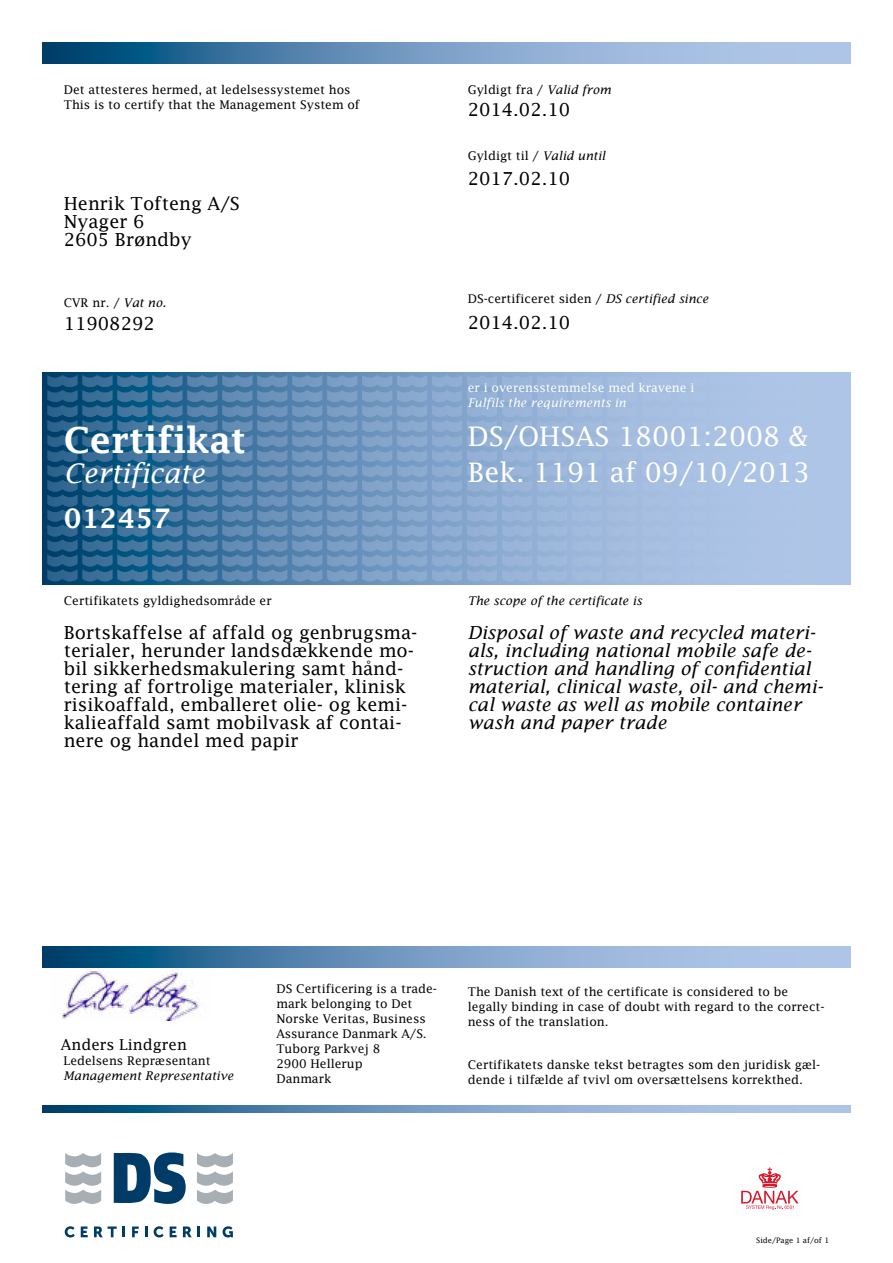
<style>
.page{position:relative;width:893px;height:1263px;background:#fff}
.page>*{position:absolute;margin:0;border:0;box-sizing:border-box;transform-origin:0 0}
.t1{font:600 36px "Lucida Fax";color:#fff}
.t2{font:27px/36px "Lucida Fax";color:#fff}
.t3{font:italic 27px "Lucida Fax";color:#fff}
.t4{font:600 27px "Lucida Fax";color:#fff}
.t5{font:18px/18px "Lucida Fax";color:#000}
.t6{font:italic 18px/18px "Lucida Fax";color:#000}
.t7{font:15px "Lucida Fax";color:#000}
.t8{font:12px/15px "Lucida Fax";color:#000}
.t9{font:italic 12px "Lucida Fax";color:#000}
.t10{font:12px "Lucida Fax";color:#fff}
.t11{font:italic 12px "Lucida Fax";color:#fff}
.t12{font:7.5px "Lucida Fax";color:#000}
.s1{font-style:italic}
</style>
<div class="page">
<svg style="left:114px;top:1152px;width:72px;height:52px"></svg>
<svg style="left:65px;top:1153px;width:36px;height:51px"></svg>
<svg style="left:197px;top:1153px;width:36px;height:51px"></svg>
<svg style="left:65px;top:1226px;width:10px;height:11px"></svg>
<svg style="left:81px;top:1226px;width:7px;height:11px"></svg>
<svg style="left:94px;top:1226px;width:31px;height:11px"></svg>
<svg style="left:132px;top:1226px;width:7px;height:11px"></svg>
<svg style="left:145px;top:1226px;width:2px;height:11px"></svg>
<svg style="left:154px;top:1226px;width:10px;height:11px"></svg>
<svg style="left:170px;top:1226px;width:7px;height:11px"></svg>
<svg style="left:183px;top:1226px;width:9px;height:11px"></svg>
<svg style="left:198px;top:1226px;width:2px;height:11px"></svg>
<svg style="left:207px;top:1226px;width:9px;height:11px"></svg>
<svg style="left:223px;top:1226px;width:10px;height:11px"></svg>
<svg style="left:741px;top:1167px;width:58px;height:43px"></svg>
<svg style="left:43px;top:372px;width:807px;height:213px;background:#779dc3"></svg>
<svg style="left:43px;top:43px;width:807px;height:21px;background:#6c95bd"></svg>
<svg style="left:187px;top:375px;width:660px;height:13px;background:#8cabd0"></svg>
<svg style="left:43px;top:946px;width:807px;height:21px;background:#6c95bd"></svg>
<svg style="left:43px;top:1106px;width:807px;height:7px;background:#6c95bd"></svg>
<img style="left:51px;top:967px;width:159px;height:53px">
<p class="t8" style="left:64px;top:82px;width:298px">Det attesteres hermed, at ledelsessystemet hos<br>This is to certify that the Management System of</p>
<h3 class="t5" style="left:64px;top:195px;width:178px">Henrik Tofteng A/S</h3>
<h3 class="t5" style="left:64px;top:212px;width:129px">Nyager 6<br>2605 Brøndby</h3>
<p class="t8" style="left:64px;top:295px;width:104px">CVR nr. / <span class="s1">Vat no.</span></p>
<h3 class="t5" style="left:64px;top:315px;width:93px">11908292</h3>
<h1 class="t1" style="left:64px;top:420px;width:184px">Certifikat</h1>
<h2 class="t3" style="left:64px;top:458px;width:143px">Certificate</h2>
<h2 class="t4" style="left:64px;top:503px;width:109px">012457</h2>
<p class="t8" style="left:468px;top:82px;width:145px">Gyldigt fra / <span class="s1">Valid from</span></p>
<h3 class="t5" style="left:468px;top:100px;width:104px">2014.02.10</h3>
<p class="t8" style="left:468px;top:148px;width:139px">Gyldigt til / <span class="s1">Valid until</span></p>
<h3 class="t5" style="left:468px;top:169px;width:104px">2017.02.10</h3>
<p class="t8" style="left:468px;top:291px;width:242px">DS-certificeret siden / <span class="s1">DS certified since</span></p>
<h3 class="t5" style="left:468px;top:313px;width:104px">2014.02.10</h3>
<p class="t10" style="left:468px;top:381px;width:228px">er i overensstemmelse med kravene i</p>
<p class="t11" style="left:468px;top:396px;width:160px">Fulfils the requirements in</p>
<h2 class="t2" style="left:468px;top:418px;width:344px">DS/OHSAS 18001:2008 &amp;<br>Bek. 1191 af 09/10/2013</h2>
<p class="t8" style="left:64px;top:593px;width:209px">Certifikatets gyldighedsområde er</p>
<p class="t9" style="left:468px;top:593px;width:176px">The scope of the certificate is</p>
<p class="t5" style="left:64px;top:623px;width:355px">Bortskaffelse af affald og genbrugsma&shy;terialer, herunder landsdækkende mo&shy;bil sikkerhedsmakulering samt hånd&shy;tering af fortrolige materialer, klinisk risikoaffald, emballeret olie- og kemi&shy;kalieaffald samt mobilvask af contai&shy;nere og handel med papir</p>
<h3 class="t6" style="left:468px;top:623px;width:357px">Disposal of waste and recycled materi&shy;als, including national mobile safe de&shy;struction and handling of confidential material, clinical waste, oil- and chemi&shy;cal waste as well as mobile container wash and paper trade</h3>
<p class="t7" style="left:61px;top:1036px;width:127px">Anders Lindgren</p>
<p class="t8" style="left:64px;top:1053px;width:149px">Ledelsens Repræsentant</p>
<p class="t9" style="left:64px;top:1069px;width:172px">Management Representative</p>
<p class="t8" style="left:276px;top:981px;width:162px">DS Certificering is a trade&shy;mark belonging to Det<br>Norske Veritas, Business<br>Assurance Danmark A/S.<br>Tuborg Parkvej 8<br>2900 Hellerup<br>Danmark</p>
<p class="t8" style="left:468px;top:984px;width:358px">The Danish text of the certificate is considered to be legally binding in case of doubt with regard to the correct&shy;ness of the translation.</p>
<p class="t8" style="left:468px;top:1057px;width:354px">Certifikatets danske tekst betragtes som den juridisk gæl&shy;dende i tilfælde af tvivl om oversættelsens korrekthed.</p>
<p class="t12" style="left:756px;top:1236px;width:74px">Side/Page 1 af/of 1</p>
</div>
